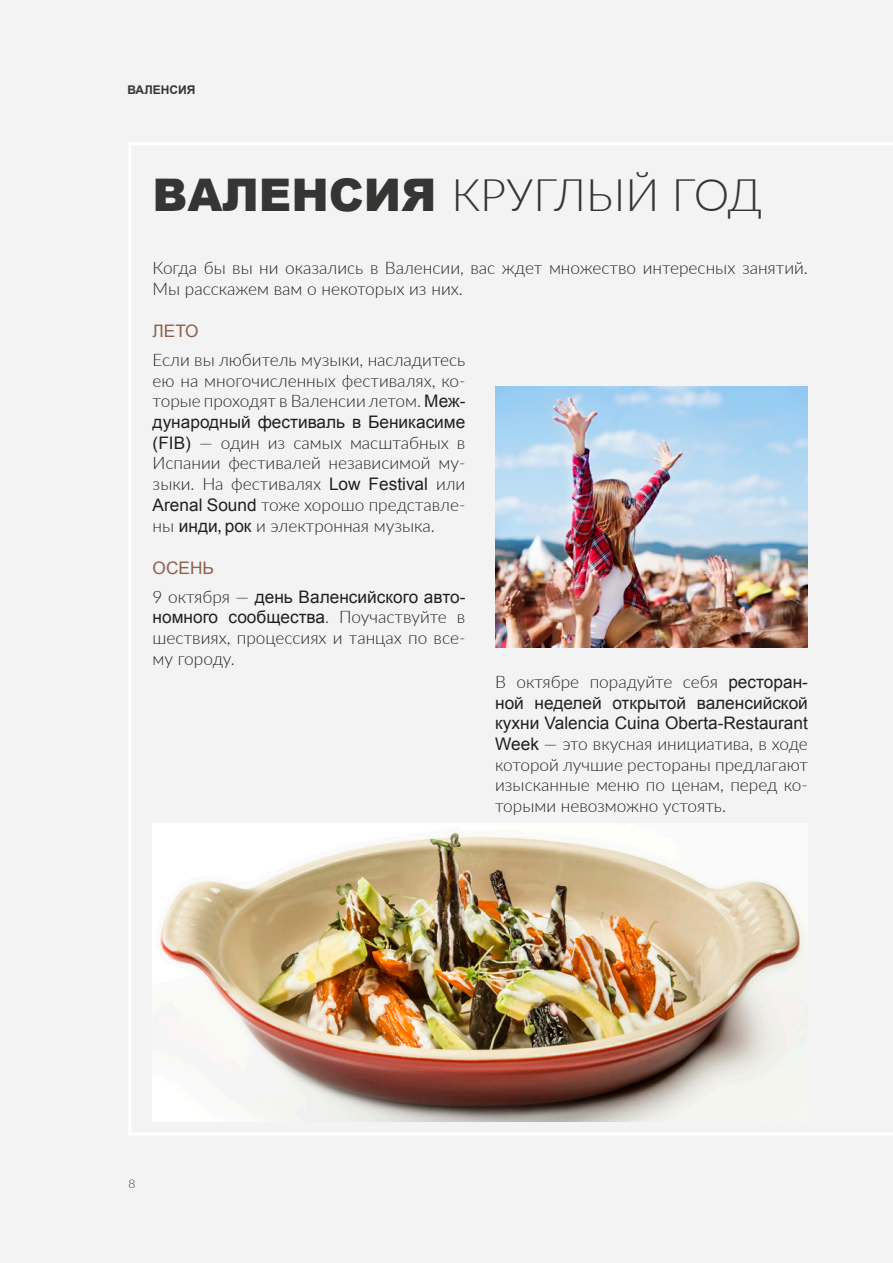
<style>
.page{position:relative;width:893px;height:1263px;background:#f3f3f3}
.page>*{position:absolute;margin:0;border:0;box-sizing:border-box;transform-origin:0 0}
.t1{font:300 45px "Lato";color:#353534}
.Body{font:300 17.25px/20.7px "Lato";color:#231f20;text-align:justify}
.t2{font:17.25px "Arial";color:#8d614a}
.t3{font:700 12px "Arial";color:#353534}
.t4{font:300 12px "Lato";color:#353534}
.s1{font-family:"Arial";font-weight:900}
.s2{font-family:"Arial";font-weight:400}
.s3{font-weight:400}
</style>
<div class="page">
<img style="left:129px;top:143px;width:764px;height:992px">
<p class="t3" style="left:128px;top:82px;width:69px">ВАЛЕНСИЯ</p>
<h1 class="t1" style="left:153px;top:163px;width:611px"><span class="s1">ВАЛЕНСИЯ</span> КРУГЛЫЙ ГОД</h1>
<p class="Body" style="left:153px;top:257px;width:657px">Когда бы вы ни оказались в Валенсии, вас ждет множество интересных занятий.<br>Мы расскажем вам о некоторых из них.</p>
<h3 class="t2" style="left:153px;top:319px;width:48px">ЛЕТО</h3>
<p class="Body" style="left:153px;top:349px;width:314px">Если вы любитель музыки, насладитесь ею на многочисленных фестивалях, ко&shy;торые проходят в Валенсии летом. <span class="s2">Меж&shy;дународный фестиваль в Беникасиме (FIB)</span> — один из самых масштабных в Испании фестивалей независимой му&shy;зыки. На фестивалях <span class="s2">Low Festival</span> или <span class="s2">Arenal Sound</span> тоже хорошо представле&shy;ны <span class="s2">инди</span><span class="s3">,</span> <span class="s2">рок</span> и электронная музыка.</p>
<h3 class="t2" style="left:153px;top:556px;width:63px">ОСЕНЬ</h3>
<p class="Body" style="left:153px;top:586px;width:314px">9 октября — <span class="s2">день Валенсийского авто&shy;номного сообщества</span>. Поучаствуйте в шествиях, процессиях и танцах по все&shy;му городу.</p>
<p class="Body" style="left:495px;top:671px;width:314px">В октябре порадуйте себя <span class="s2">ресторан&shy;ной неделей открытой валенсийской кухни Valencia Cuina Oberta-Restaurant Week</span> — это вкусная инициатива, в ходе которой лучшие рестораны предлагают изысканные меню по ценам, перед ко&shy;торыми невозможно устоять.</p>
<p class="t4" style="left:128px;top:1175px;width:8px">8</p>
</div>
